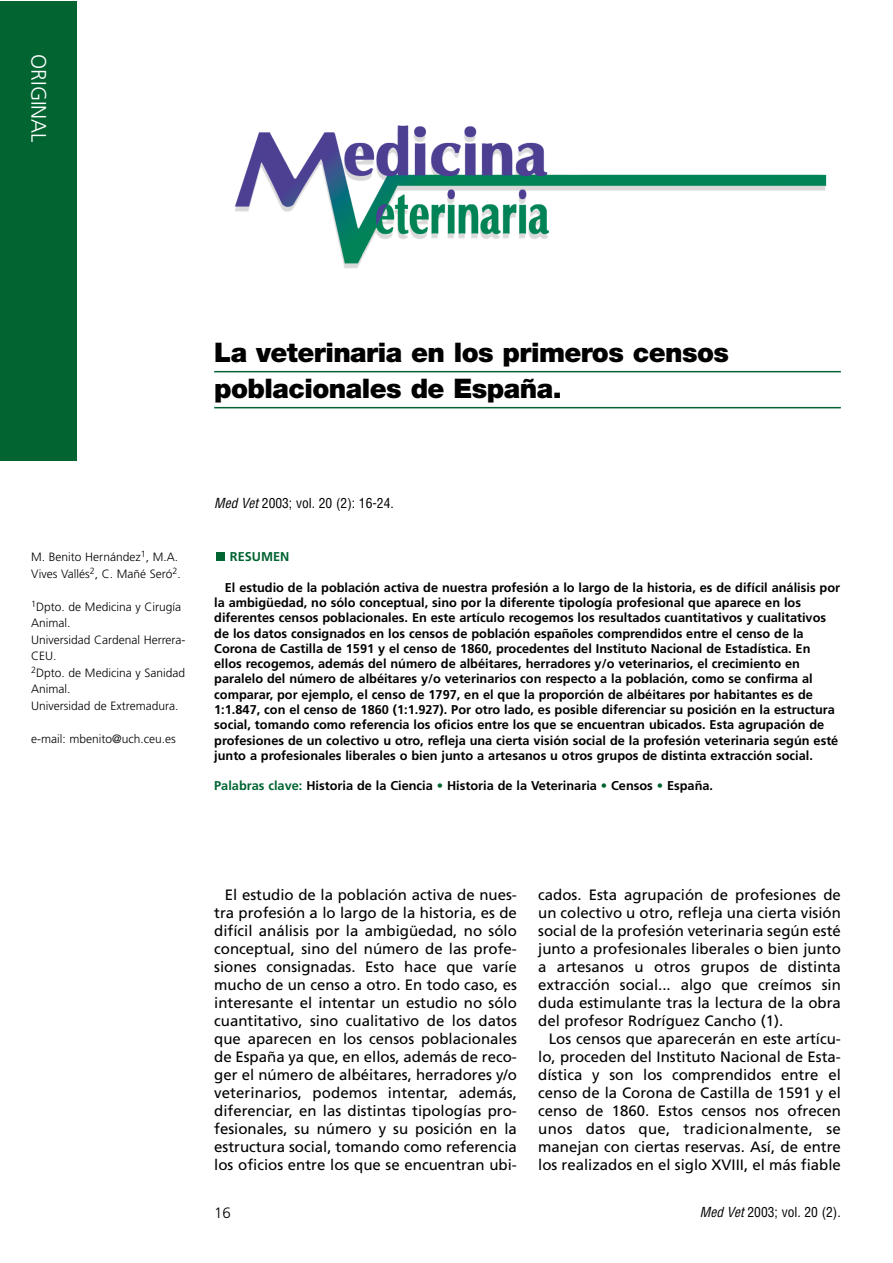
<style>
.page{position:relative;width:893px;height:1263px;background:#fff}
.page>*{position:absolute;margin:0;border:0;box-sizing:border-box;transform-origin:0 0}
.t1{font:900 27px/36px "Helvetica Neue";letter-spacing:-.02em;color:#000}
.t2{font:300 21px "Frutiger";color:#fff}
.t3{font:15px/18px "Frutiger";color:#000;text-align:justify}
.t4{font:300 15px "Frutiger";color:#000}
.t5{font:condensed 13.5px "Helvetica";color:#000}
.t6{font:700 12.75px/15.3px "Frutiger";color:#000}
.t7{font:700 12.75px "Frutiger";color:#016431}
.t8{font:300 12px/16.5px "Frutiger";color:#000}
.s1{font-style:italic}
.s2{color:#016431}
</style>
<div class="page">
<div style="left:0;top:2px;width:77px;height:459px;background:#016431"></div>
<hr style="left:214px;top:371px;width:626px;height:1px;background:#016431">
<hr style="left:214px;top:407px;width:626px;height:1px;background:#016431">
<img style="left:234px;top:125px;width:593px;height:144px">
<div style="left:216px;top:552px;width:8px;height:9px;background:#016431"></div>
<h2 class="t2" style="left:47px;top:54px;width:90px;rotate:90deg">ORIGINAL</h2>
<h1 class="t1" style="left:214px;top:337px;width:516px">La veterinaria en los primeros censos poblacionales de España.</h1>
<p class="t8" style="left:31px;top:550px;width:151px">M. Benito Hernández<sup>1</sup>, M.A.<br>Vives Vallés<sup>2</sup>, C. Mañé Seró<sup>2</sup>.</p>
<p class="t8" style="left:31px;top:599px;width:156px"><sup>1</sup>Dpto. de Medicina y Cirugía<br>Animal.<br>Universidad Cardenal Herrera-<br>CEU.<br><sup>2</sup>Dpto. de Medicina y Sanidad<br>Animal.<br>Universidad de Extremadura.</p>
<p class="t8" style="left:31px;top:731px;width:146px">e-mail: mbenito@uch.ceu.es</p>
<p class="t5" style="left:214px;top:498px;width:181px"><span class="s1">Med Vet</span> 2003; vol. 20 (2): 16-24.</p>
<p class="t7" style="left:230px;top:551px;width:61px">RESUMEN</p>
<p class="t6" style="left:214px;top:581px;width:627px;text-indent:11px">El estudio de la población activa de nuestra profesión a lo largo de la historia, es de difícil análisis por la ambigüedad, no sólo conceptual, sino por la diferente tipología profesional que aparece en los diferentes censos poblacionales. En este artículo recogemos los resultados cuantitativos y cualitativos de los datos consignados en los censos de población españoles comprendidos entre el censo de la Corona de Castilla de 1591 y el censo de 1860, procedentes del Instituto Nacional de Estadística. En ellos recogemos, además del número de albéitares, herradores y/o veterinarios, el crecimiento en paralelo del número de albéitares y/o veterinarios con respecto a la población, como se confirma al comparar, por ejemplo, el censo de 1797, en el que la proporción de albéitares por habitantes es de 1:1.847, con el censo de 1860 (1:1.927). Por otro lado, es posible diferenciar su posición en la estructura social, tomando como referencia los oficios entre los que se encuentran ubicados. Esta agrupación de profesiones de un colectivo u otro, refleja una cierta visión social de la profesión veterinaria según esté junto a profesionales liberales o bien junto a artesanos u otros grupos de distinta extracción social.</p>
<p class="t6" style="left:214px;top:779px;width:500px"><span class="s2">Palabras clave:</span> Historia de la Ciencia <span class="s2">•</span> Historia de la Veterinaria <span class="s2">•</span> Censos <span class="s2">•</span> España.</p>
<p class="t3" style="left:214px;top:887px;width:304px;text-indent:11px">El estudio de la población activa de nues&shy;tra profesión a lo largo de la historia, es de difícil análisis por la ambigüedad, no sólo conceptual, sino del número de las profe&shy;siones consignadas. Esto hace que varíe mucho de un censo a otro. En todo caso, es interesante el intentar un estudio no sólo cuantitativo, sino cualitativo de los datos que aparecen en los censos poblacionales de España ya que, en ellos, además de reco&shy;ger el número de albéitares, herradores y/o veterinarios, podemos intentar, además, diferenciar, en las distintas tipologías pro&shy;fesionales, su número y su posición en la estructura social, tomando como referencia los oficios entre los que se encuentran ubi-</p>
<p class="t3" style="left:538px;top:887px;width:304px">cados. Esta agrupación de profesiones de un colectivo u otro, refleja una cierta visión social de la profesión veterinaria según esté junto a profesionales liberales o bien junto a artesanos u otros grupos de distinta extracción social... algo que creímos sin duda estimulante tras la lectura de la obra del profesor Rodríguez Cancho (1).</p>
<p class="t3" style="left:538px;top:1031px;width:304px;text-indent:11px">Los censos que aparecerán en este artícu&shy;lo, proceden del Instituto Nacional de Esta&shy;dística y son los comprendidos entre el censo de la Corona de Castilla de 1591 y el censo de 1860. Estos censos nos ofrecen unos datos que, tradicionalmente, se manejan con ciertas reservas. Así, de entre los realizados en el siglo XVIII, el más fiable</p>
<p class="t4" style="left:214px;top:1207px;width:18px">16</p>
<p class="t5" style="left:699px;top:1207px;width:142px"><span class="s1">Med Vet</span> 2003; vol. 20 (2).</p>
</div>
